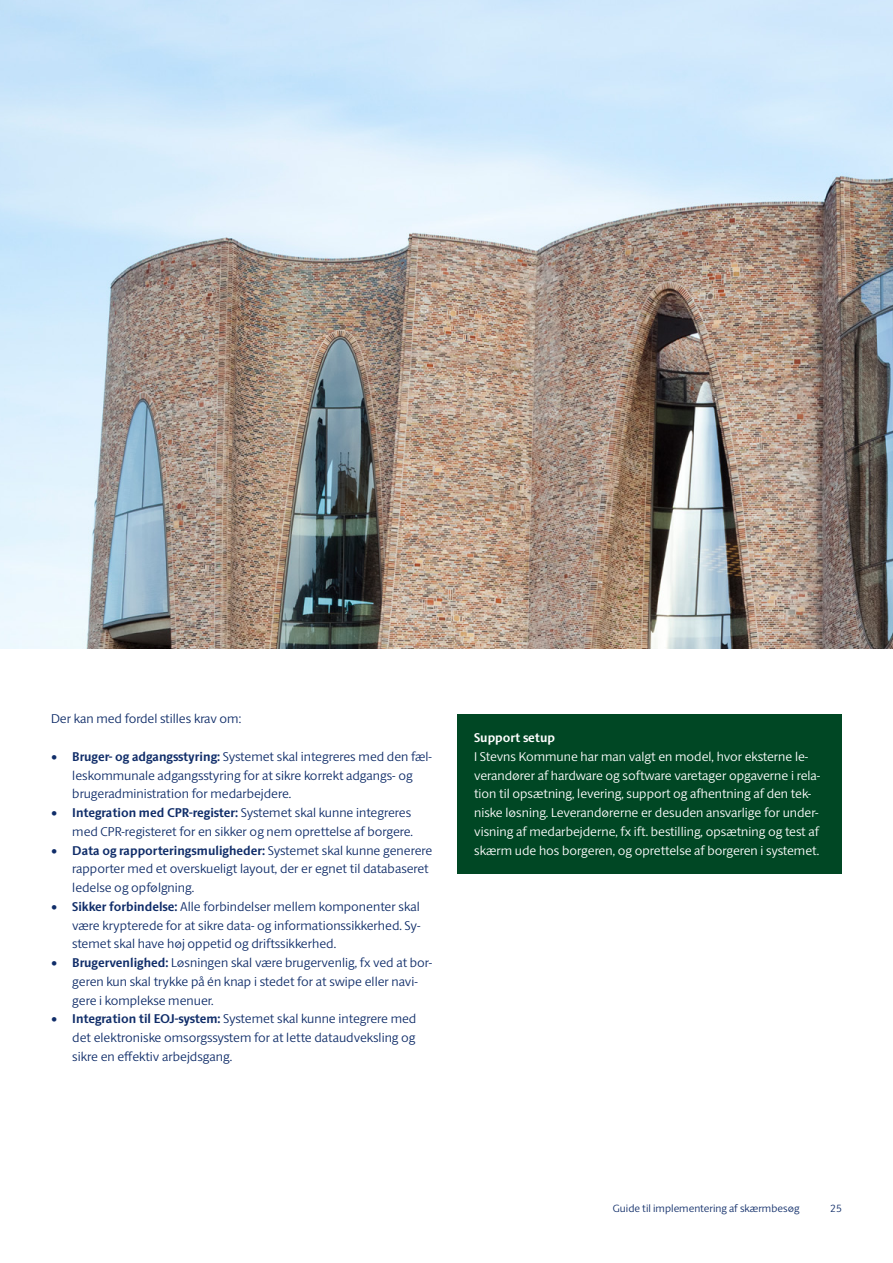
<style>
.page{position:relative;width:893px;height:1263px;background:#fff}
.page>*{position:absolute;margin:0;border:0;box-sizing:border-box;transform-origin:0 0}
.Brødtekst_Bullet{font:300 12.75px/18.8px "ID Sans";color:#102d69}
.Brødtekst{font:300 12.75px/18.8px "ID Sans";color:#fff}
.Brødtekst-2{font:300 12.75px "ID Sans";color:#102d69}
.Rubrik_3{font:700 12.75px "ID Sans";color:#fff}
.t1{font:300 10.5px "ID Sans";color:#102d69}
.s1{font-family:"ID Serif";font-weight:400}
.s2{font-weight:700}
</style>
<div class="page">
<div style="left:457px;top:714px;width:385px;height:159px;background:#004724"></div>
<img style="left:0;top:0;width:893px;height:648px">
<p class="Brødtekst-2" style="left:51px;top:711px;width:192px">Der kan med fordel stilles krav om:</p>
<p class="Brødtekst_Bullet" style="left:72px;top:747px;width:361px;text-indent:-21px"><span class="s1">•</span> <span class="s2">Bruger- og adgangsstyring:</span> Systemet skal integreres med den fæl&shy;leskommunale adgangsstyring for at sikre korrekt adgangs- og brugeradministration for medarbejdere.</p>
<p class="Brødtekst_Bullet" style="left:51px;top:803px;width:364px;text-align:right"><span class="s1">•</span> <span class="s2">Integration med CPR-register:</span> Systemet skal kunne integreres med CPR-registeret for en sikker og nem oprettelse af borgere.</p>
<p class="Brødtekst_Bullet" style="left:72px;top:841px;width:361px;text-indent:-21px"><span class="s1">•</span> <span class="s2">Data og rapporteringsmuligheder:</span> Systemet skal kunne generere rapporter med et overskueligt layout, der er egnet til databaseret ledelse og opfølgning.</p>
<p class="Brødtekst_Bullet" style="left:72px;top:897px;width:350px;text-align:justify;text-indent:-21px"><span class="s1">•</span> <span class="s2">Sikker forbindelse:</span> Alle forbindelser mellem komponenter skal være krypterede for at sikre data- og informationssikkerhed. Sy&shy;stemet skal have høj oppetid og driftssikkerhed.</p>
<p class="Brødtekst_Bullet" style="left:72px;top:953px;width:361px;text-indent:-21px"><span class="s1">•</span> <span class="s2">Brugervenlighed:</span> Løsningen skal være brugervenlig, fx ved at bor&shy;geren kun skal trykke på én knap i stedet for at swipe eller navi&shy;gere i komplekse menuer.</p>
<p class="Brødtekst_Bullet" style="left:72px;top:1009px;width:346px;text-align:justify;text-indent:-21px"><span class="s1">•</span> <span class="s2">Integration til EOJ-system:</span> Systemet skal kunne integrere med det elektroniske omsorgssystem for at lette dataudveksling og sikre en effektiv arbejdsgang.</p>
<h3 class="Rubrik_3" style="left:474px;top:730px;width:82px">Support setup</h3>
<p class="Brødtekst" style="left:474px;top:747px;width:348px">I Stevns Kommune har man valgt en model, hvor eksterne le&shy;verandører af hardware og software varetager opgaverne i rela&shy;tion til opsætning, levering, support og afhentning af den tek&shy;niske løsning. Leverandørerne er desuden ansvarlige for under&shy;visning af medarbejderne, fx ift. bestilling, opsætning og test af skærm ude hos borgeren, og oprettelse af borgeren i systemet.</p>
<p class="t1" style="left:613px;top:1202px;width:188px">Guide til implementering af skærmbesøg</p>
<p class="t1" style="left:830px;top:1202px;width:13px">25</p>
</div>
